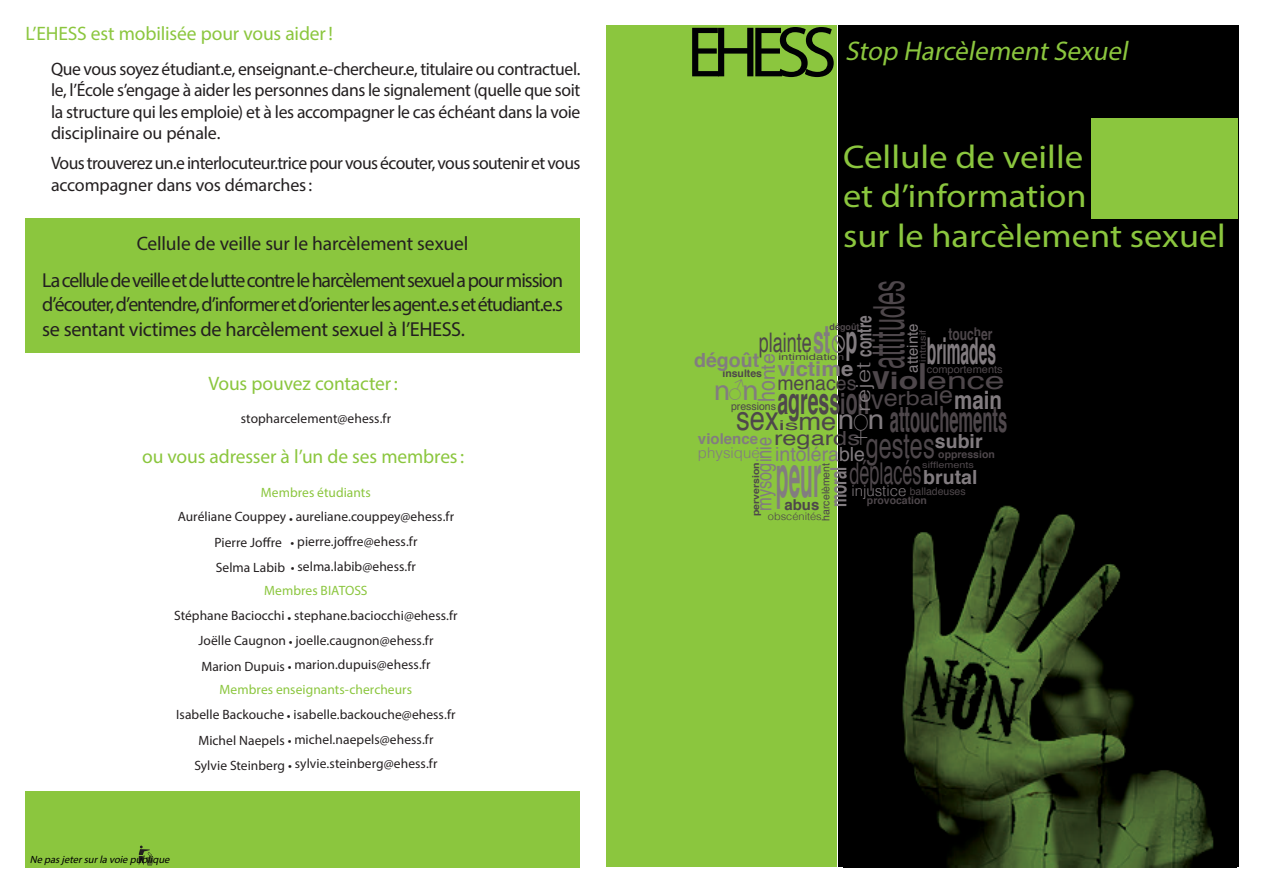
<style>
.page{position:relative;width:1263px;height:893px;background:#fff}
.page>*{position:absolute;margin:0;border:0;box-sizing:border-box;transform-origin:0 0}
.EHESS{font:72px "Myriad Pro";letter-spacing:-.125em;color:#000003}
.t1{font:700 58.5px "Helvetica";color:#827c80;scale:.36 1}
.t2{font:46.8px "Helvetica";color:#4e474b;scale:.5 1}
.t3{font:700 39px "Helvetica";color:#827c80;scale:.5 1}
.t4{font:700 37.05px "Helvetica";color:#4e474b;scale:.53 1}
.t5{font:700 37.05px "Helvetica";color:#827c80;scale:.42 1}
.t6{font:700 36.3px "Helvetica";color:#4e474b;scale:.45 1}
.t7{font:35.1px "Helvetica";color:#4e474b;scale:.67 1}
.t8{font:33.15px "Helvetica";color:#4e474b;scale:.82 1}
.Cellule_de_veille{font:33px "Myriad Pro";color:#8bc63e;scale:1.1 1}
.Cellule_de_veille-2{font:33px "Myriad Pro";color:#8bc63e;scale:1.12 1}
.t9{font:33px "Helvetica";color:#4e474b;scale:.55 1}
.t10{font:30px "Myriad Pro";color:#827c80}
.SHS{font:italic 27px "Myriad Pro";color:#8bc63e}
.t11{font:27px "Helvetica";color:#4e474b;scale:.67 1}
.t12{font:27px "Arial";color:#827c80;scale:1.1 1}
.t13{font:700 25.35px "Helvetica";color:#827c80;scale:.81 1}
.t14{font:24px "Helvetica";color:#4e474b;scale:1.49 1}
.t15{font:700 22.5px "Helvetica";color:#827c80;scale:.67 1}
.t16{font:21px "Helvetica";color:#827c80;scale:.79 1}
.t17{font:700 20.4px "Helvetica";color:#827c80;scale:1.08 1}
.EncadréBlanc{font:20.25px/24.3px "Myriad Pro";letter-spacing:-.02em;color:#231f20;text-align:justify}
.t18{font:700 20.25px "Helvetica";color:#827c80;scale:.67 1}
.TitreBlancCentré{font:19.5px "Myriad Pro";letter-spacing:-.005em;color:#8bc63e}
.TitreBlancCentré-2{font:19.5px "Myriad Pro";letter-spacing:-.005em;color:#231f20}
.Titre{font:19.5px "Myriad Pro";letter-spacing:-.005em;color:#8bc63e}
.t19{font:700 19.5px "Helvetica";color:#827c80}
.t20{font:19.5px "Helvetica";color:#827c80}
.t21{font:19.5px "Helvetica";color:#4e474b}
.t22{font:19.5px "Helvetica";color:#4e474b;scale:1.29 1}
.t23{font:19.5px "Helvetica";color:#4e474b;scale:1.3 1}
.Texte{font:18px/21.6px "Myriad Pro";letter-spacing:-.015em;color:#231f20;text-align:justify}
.TexteInterligne{font:18px/21.6px "Myriad Pro";letter-spacing:-.03em;color:#231f20}
.t24{font:700 16.8px "Helvetica";color:#4e474b;scale:.71 1}
.t25{font:300 15px "Helvetica";color:#827c80}
.t26{font:700 15px "Helvetica";color:#827c80}
.t27{font:15px "Helvetica";color:#827c80}
.t28{font:700 15px "Helvetica";color:#4e474b}
.t29{font:13.65px "Helvetica";color:#4e474b;scale:2 1}
.ContactsTitre{font:13.5px "Myriad Pro";letter-spacing:.005em;color:#231f20}
.ContactsTitre-2{font:13.5px "Myriad Pro";letter-spacing:.005em;color:#8bc63e}
.t30{font:10.5px "Helvetica";color:#4e474b}
.t31{font:700 10.5px "Helvetica";color:#4e474b}
.Ne_pas_jeter{font:italic 10.5px "Myriad Pro";color:#000003}
.t32{font:10.5px "Helvetica";color:#4e474b;scale:1.05 1}
.t33{font:300 10.5px "Helvetica";color:#4e474b;scale:1.05 1}
.t34{font:700 9.45px "Helvetica";color:#4e474b;scale:1.11 1}
.t35{font:9px "Helvetica";color:#4e474b;scale:1.2 1}
.t36{font:9px "Helvetica";color:#4e474b;scale:1.45 1}
.t37{font:700 9px "Helvetica";color:#4e474b}
.s1{font-size:42.9px}
.s2{font-weight:300;font-size:19.5px}
.s3{font-size:27.3px}
.s4{font-size:23.4px}
.s5{font-weight:700;font-size:33.6px}
.s6{font-weight:700}
.s7{font-weight:700;font-size:36px}
.s8{font-family:"Arial";font-weight:700;font-size:22.5px}
.s9{font-size:29.25px}
.s10{font-size:24.3px}
.s11{font-size:32.4px}
.s12{font-size:30px}
</style>
<div class="page">
<div style="left:25px;top:791px;width:555px;height:76px;background:#8bc63e"></div>
<div style="left:838px;top:26px;width:400px;height:841px;background:#000"></div>
<svg style="left:139px;top:846px;width:14px;height:19px"></svg>
<img style="left:902px;top:505px;width:312px;height:362px">
<div style="left:1091px;top:118px;width:146px;height:100px;background:#8bc63e"></div>
<div style="left:606px;top:26px;width:231px;height:841px;background:#8bc63e"></div>
<div style="left:26px;top:218px;width:554px;height:135px;background:#8bc63e"></div>
<p class="Titre" style="left:26px;top:22px;width:309px">L’EHESS est mobilisée pour vous aider!</p>
<p class="Texte" style="left:51px;top:57px;width:531px">Que vous soyez étudiant.e, enseignant.e-chercheur.e, titulaire ou contractuel. le, l’École s’engage à aider les personnes dans le signalement (quelle que soit la structure qui les emploie) et à les accompagner le cas échéant dans la voie disciplinaire ou pénale.</p>
<p class="TexteInterligne" style="left:51px;top:152px;width:531px">Vous trouverez un.e interlocuteur.trice pour vous écouter, vous soutenir et vous accompagner dans vos démarches:</p>
<p class="TitreBlancCentré-2" style="left:137px;top:232px;width:333px">Cellule de veille sur le harcèlement sexuel</p>
<p class="EncadréBlanc" style="left:42px;top:268px;width:522px">La cellule de veille et de lutte contre le harcèlement sexuel a pour mission d’écouter, d’entendre, d’informer et d’orienter les agent.e.s et étudiant.e.s se sentant victimes de harcèlement sexuel à l’EHESS.</p>
<p class="TitreBlancCentré" style="left:209px;top:371px;width:191px">Vous pouvez contacter:</p>
<p class="ContactsTitre" style="left:241px;top:410px;width:152px">stopharcelement@ehess.fr</p>
<p class="TitreBlancCentré" style="left:142px;top:445px;width:323px">ou vous adresser à l’un de ses membres:</p>
<p class="ContactsTitre-2" style="left:261px;top:484px;width:112px">Membres étudiants</p>
<p class="ContactsTitre" style="left:178px;top:508px;width:278px">Auréliane Couppey • aureliane.couppey@ehess.fr</p>
<p class="ContactsTitre" style="left:214px;top:533px;width:205px">Pierre Joffre • pierre.joffre@ehess.fr</p>
<p class="ContactsTitre" style="left:216px;top:558px;width:202px">Selma Labib • selma.labib@ehess.fr</p>
<p class="ContactsTitre-2" style="left:264px;top:582px;width:105px">Membres BIATOSS</p>
<p class="ContactsTitre" style="left:174px;top:607px;width:285px">Stéphane Baciocchi • stephane.baciocchi@ehess.fr</p>
<p class="ContactsTitre" style="left:198px;top:632px;width:237px">Joëlle Caugnon • joelle.caugnon@ehess.fr</p>
<p class="ContactsTitre" style="left:201px;top:657px;width:230px">Marion Dupuis • marion.dupuis@ehess.fr</p>
<p class="ContactsTitre-2" style="left:220px;top:681px;width:194px">Membres enseignants-chercheurs</p>
<p class="ContactsTitre" style="left:176px;top:706px;width:281px">Isabelle Backouche • isabelle.backouche@ehess.fr</p>
<p class="ContactsTitre" style="left:198px;top:731px;width:237px">Michel Naepels • michel.naepels@ehess.fr</p>
<p class="ContactsTitre" style="left:194px;top:755px;width:244px">Sylvie Steinberg • sylvie.steinberg@ehess.fr</p>
<p class="Ne_pas_jeter" style="left:30px;top:853px;width:144px">Ne pasjetersurla voie publique</p>
<p class="EHESS" style="left:687px;top:8px;width:151px">EHESS</p>
<p class="SHS" style="left:845px;top:35px;width:289px">Stop HarcèlementSexuel</p>
<p class="Cellule_de_veille-2" style="left:843px;top:136px;width:216px">Cellule de veille</p>
<p class="Cellule_de_veille" style="left:843px;top:176px;width:223px">et d’information</p>
<p class="Cellule_de_veille" style="left:843px;top:215px;width:349px">sur le harcèlement sexuel</p>
<p class="t2" style="left:851px;top:369px;width:178px;rotate:-90deg">attitu<span class="s1">d</span>es</p>
<p class="t18" style="left:848px;top:412px;width:145px;rotate:-90deg"><span class="s2">rejet</span> contre</p>
<p class="t37" style="left:829px;top:320px;width:31px">dégoût</p>
<p class="t27" style="left:901px;top:373px;width:51px;rotate:-90deg">atteinte</p>
<p class="t3" style="left:813px;top:308px;width:90px">st p</p>
<p class="t24" style="left:948px;top:321px;width:63px">touc<sup>h</sup>er</p>
<p class="t35" style="left:915px;top:362px;width:28px;rotate:-90deg">intrusif</p>
<p class="t22" style="left:871px;top:383px;width:65px"><span class="s3">v</span><span class="s4">e</span>rbal<span class="s4">e</span></p>
<p class="t7" style="left:866px;top:418px;width:104px">gestes</p>
<p class="t11" style="left:759px;top:321px;width:81px">plainte</p>
<p class="t5" style="left:927px;top:321px;width:167px">brimades</p>
<p class="t19" style="left:694px;top:344px;width:66px">dégoût</p>
<p class="t36" style="left:778px;top:350px;width:47px">intimidation</p>
<p class="t20" style="left:753px;top:402px;width:50px;rotate:-90deg"><span class="s4">ho</span>nte</p>
<p class="t31" style="left:722px;top:365px;width:41px">insultes</p>
<p class="t17" style="left:777px;top:353px;width:72px">victime</p>
<p class="t14" style="left:872px;top:362px;width:90px"><span class="s5">v</span><span class="s6">io</span><span class="s7">l</span>ence</p>
<p class="t32" style="left:927px;top:361px;width:74px">comportements</p>
<p class="t10" style="left:714px;top:371px;width:46px">n <span class="s8">♂</span>n</p>
<p class="t21" style="left:777px;top:368px;width:81px">menaces</p>
<p class="t13" style="left:954px;top:380px;width:60px">main</p>
<p class="t19" style="left:935px;top:425px;width:49px">subir</p>
<p class="t19" style="left:923px;top:462px;width:56px">brutal</p>
<p class="t4" style="left:777px;top:371px;width:175px">agress<span class="s9">i</span>on</p>
<p class="t30" style="left:731px;top:398px;width:46px">pressions</p>
<p class="t8" style="left:736px;top:393px;width:53px">sex</p>
<p class="t29" style="left:779px;top:415px;width:30px">is<span class="s10">me</span></p>
<p class="t6" style="left:890px;top:390px;width:262px">attouchements</p>
<p class="t12" style="left:838px;top:402px;width:44px">n<span class="s11">♀</span>n</p>
<p class="t23" style="left:774px;top:423px;width:68px">regards</p>
<p class="t15" style="left:820px;top:507px;width:62px;rotate:-90deg">moral</p>
<p class="t26" style="left:698px;top:426px;width:62px">violence</p>
<p class="t25" style="left:698px;top:440px;width:63px">physique</p>
<p class="t16" style="left:748px;top:511px;width:96px;rotate:-90deg">mysoginie</p>
<p class="t20" style="left:775px;top:439px;width:91px">intolérable</p>
<p class="t31" style="left:938px;top:445px;width:58px">oppression</p>
<p class="t9" style="left:849px;top:447px;width:132px"><span class="s12">d</span>ép<span class="s12">l</span>acés</p>
<p class="t35" style="left:922px;top:458px;width:45px">sifflements</p>
<p class="t34" style="left:748px;top:516px;width:50px;rotate:-90deg">perversion</p>
<p class="t30" style="left:818px;top:521px;width:59px;rotate:-90deg">harcelèment</p>
<p class="t1" style="left:776px;top:430px;width:127px">peur</p>
<p class="t25" style="left:851px;top:478px;width:57px">injustice</p>
<p class="t30" style="left:910px;top:483px;width:58px">balladeuses</p>
<p class="t31" style="left:867px;top:492px;width:62px">provocation</p>
<p class="t28" style="left:784px;top:493px;width:37px">abus</p>
<p class="t33" style="left:768px;top:507px;width:53px">obscénités</p>
</div>
